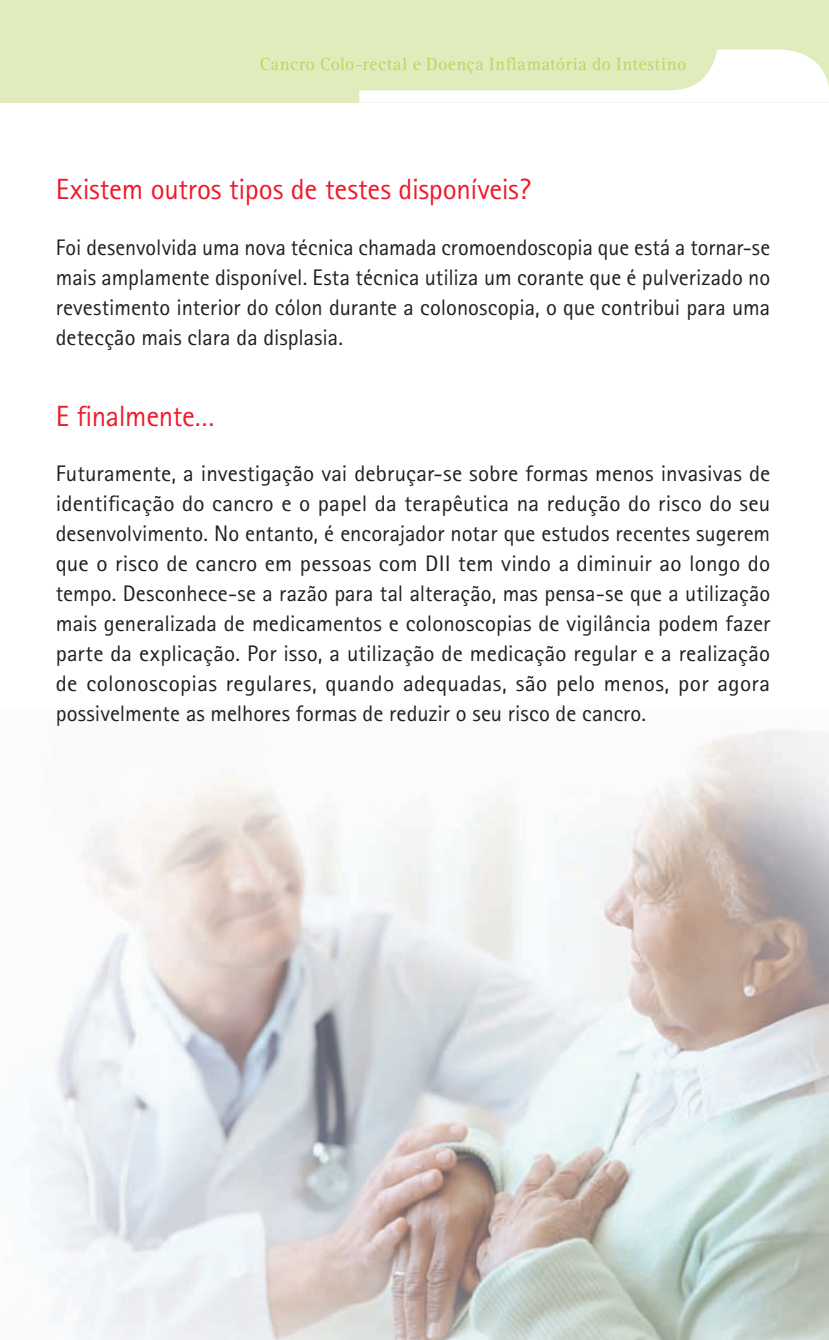
<style>
.page{position:relative;width:829px;height:1340px;background:#fff}
.page>*{position:absolute;margin:0;border:0;box-sizing:border-box;transform-origin:0 0}
.t1{font:29.25px "Rotis Sans Serif";letter-spacing:-.01em;color:#ee1b2c}
.t2{font:22.5px/29.9px "Rotis Sans Serif";color:#231f20;text-align:justify}
.t3{font:18px "Rotis Serif";letter-spacing:.025em;color:#bbd75e}
</style>
<div class="page">
<img style="left:21px;top:730px;width:808px;height:609px">
<div style="left:0;top:0;width:829px;height:103px;background:#e1ecbd"></div>
<svg style="left:359px;top:50px;width:470px;height:53px"></svg>
<p class="t3" style="left:260px;top:54px;width:428px">Cancro Colo-rectal e Doença Inflamatória do Intestino</p>
<h1 class="t1" style="left:56px;top:172px;width:476px">Existem outros tipos de testes disponíveis?</h1>
<p class="t2" style="left:56px;top:232px;width:716px">Foi desenvolvida uma nova técnica chamada cromoendoscopia que está a tornar-se mais amplamente disponível. Esta técnica utiliza um corante que é pulverizado no revestimento interior do cólon durante a colonoscopia, o que contribui para uma detecção mais clara da displasia.</p>
<h1 class="t1" style="left:56px;top:398px;width:161px">E finalmente…</h1>
<p class="t2" style="left:56px;top:458px;width:716px">Futuramente, a investigação vai debruçar-se sobre formas menos invasivas de identificação do cancro e o papel da terapêutica na redução do risco do seu desenvolvimento. No entanto, é encorajador notar que estudos recentes sugerem que o risco de cancro em pessoas com DII tem vindo a diminuir ao longo do tempo. Desconhece-se a razão para tal alteração, mas pensa-se que a utilização mais generalizada de medicamentos e colonoscopias de vigilância podem fazer parte da explicação. Por isso, a utilização de medicação regular e a realização de colonoscopias regulares, quando adequadas, são pelo menos, por agora possivelmente as melhores formas de reduzir o seu risco de cancro.</p>
</div>
